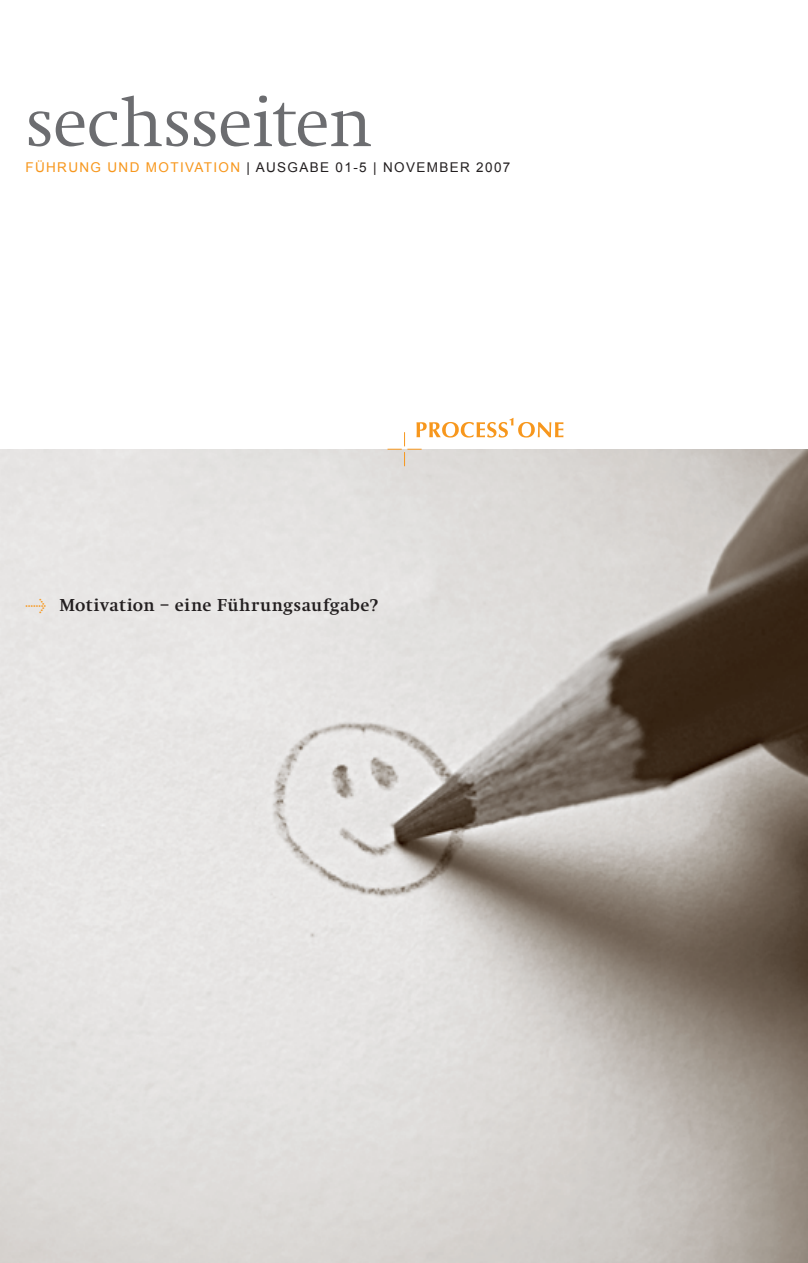
<style>
.page{position:relative;width:808px;height:1263px;background:#fff}
.page>*{position:absolute;margin:0;border:0;box-sizing:border-box;transform-origin:0 0}
.t1{font:300 72px "Swift EF";letter-spacing:-.015em;color:#6c6d70}
.Zwischenhead_Arial{font:700 18px "Swift EF";letter-spacing:.025em;color:#231f20}
.Zwischenhead_Arial-2{font:13.5px "Arial";letter-spacing:.1em;color:#231f20}
.s1{color:#f7971d}
.s2{font-family:"Meta Plus Normal";font-weight:400;color:#f7971d}
</style>
<div class="page">
<img style="left:0;top:449px;width:808px;height:814px">
<svg style="left:387px;top:418px;width:176px;height:48px"></svg>
<p class="t1" style="left:26px;top:84px;width:349px">sechsseiten</p>
<p class="Zwischenhead_Arial-2" style="left:26px;top:159px;width:486px"><span class="s1">FÜHRUNG UND MOTIVATION</span> | AUSGABE 01-5 | NOVEMBER 2007</p>
<p class="Zwischenhead_Arial" style="left:26px;top:595px;width:354px"><span class="s2">&gt;</span> Motivation – eine Führungsaufgabe?</p>
</div>
